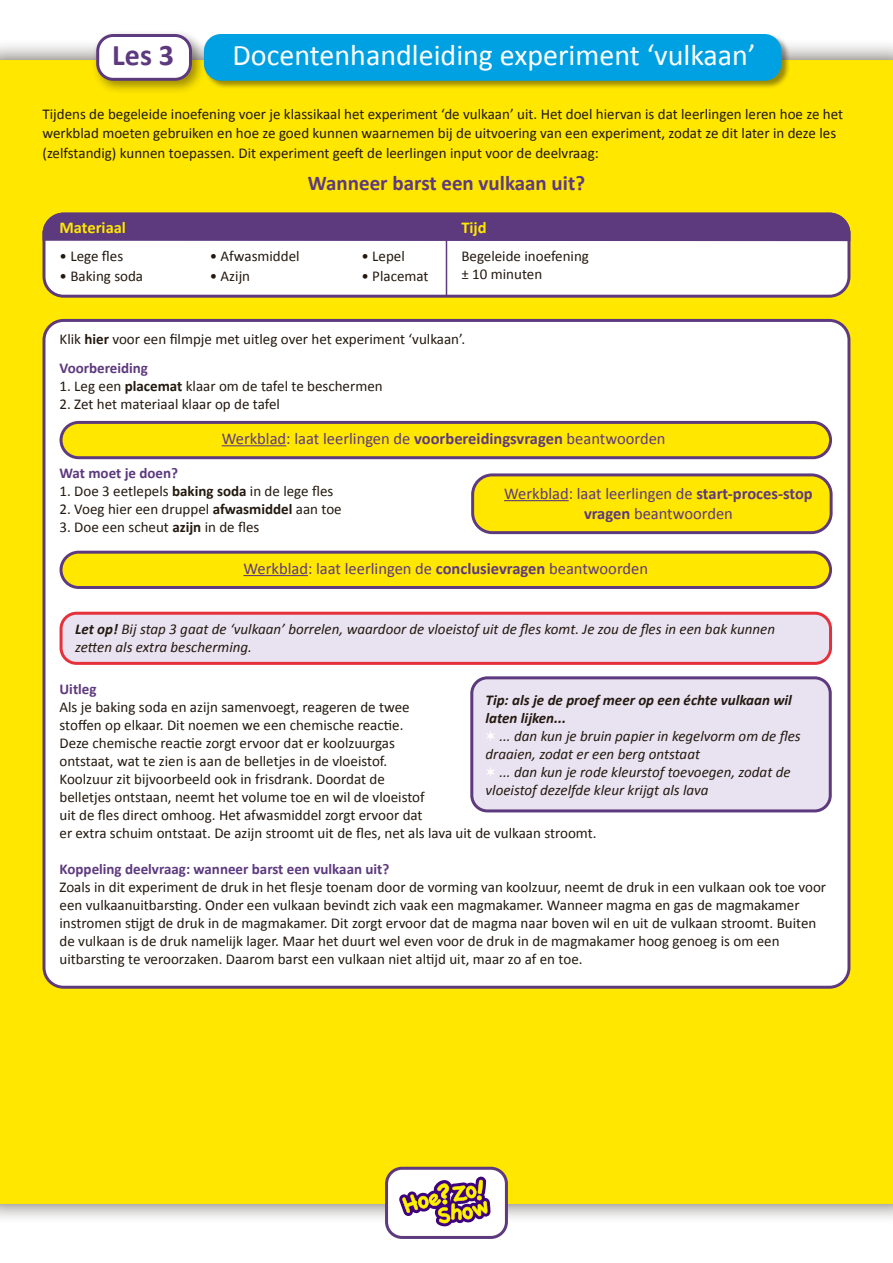
<style>
.page{position:relative;width:893px;height:1263px;background:#fff}
.page>*{position:absolute;margin:0;border:0;box-sizing:border-box;transform-origin:0 0}
.t1{font:30px "Calibri";color:#fff}
.t2{font:700 30px "Calibri";color:#5d397e}
.t3{font:700 21px "Calibri";color:#5d397e}
.t4{font:16.5px/19.8px "Calibri";color:#5d397e;text-align:center}
.t5{font:700 16.5px "Calibri";color:#ffe700}
.t6{font:15px/18px "Calibri";color:#23190f}
.t7{font:italic 15px/18px "Calibri";color:#23190f}
.t8{font:700 15px "Calibri";color:#5d397e}
.s1{font-weight:700}
.s2{color:#fff}
</style>
<div class="page">
<div style="left:0;top:38px;width:893px;height:1187px;background:#23190f;opacity:.75"></div>
<div style="left:0;top:60px;width:893px;height:1143px;background:#ffe700"></div>
<div style="left:44px;top:320px;width:805px;height:667px;background:#fff;border-radius:20px"></div>
<div style="left:43px;top:319px;width:807px;height:670px;border:3px solid #5d397e;border-radius:20px"></div>
<div style="left:44px;top:214px;width:805px;height:82px;background:#fff;border-radius:20px"></div>
<div style="left:43px;top:213px;width:807px;height:85px;border:3px solid #5d397e;border-radius:20px"></div>
<svg style="left:42px;top:212px;width:809px;height:31px"></svg>
<div style="left:387px;top:1168px;width:119px;height:69px;background:#fff;border-radius:16px"></div>
<div style="left:385px;top:1167px;width:123px;height:72px;border:3px solid #5d397e;border-radius:16px"></div>
<svg style="left:399px;top:1176px;width:91px;height:50px"></svg>
<div style="left:203px;top:34px;width:587px;height:56px;background:#23190f;opacity:.45"></div>
<div style="left:204px;top:34px;width:577px;height:47px;background:#00a1e2;border-radius:17px"></div>
<div style="left:91px;top:29px;width:115px;height:65px;background:#23190f;opacity:.45"></div>
<div style="left:98px;top:36px;width:92px;height:43px;background:#fff;border-radius:16px"></div>
<div style="left:96px;top:34px;width:96px;height:47px;border:3px solid #5d397e;border-radius:16px"></div>
<hr style="left:446px;top:219px;width:1px;height:77px;background:#5d397e">
<div style="left:61px;top:422px;width:769px;height:36px;background:#ffe700;border-radius:18px"></div>
<div style="left:60px;top:421px;width:772px;height:38px;border:3px solid #5d397e;border-radius:18px"></div>
<hr style="left:222px;top:445px;width:64px;height:1px;background:#5d397e">
<div style="left:61px;top:613px;width:769px;height:50px;background:#e9e2f0;border-radius:16px"></div>
<div style="left:60px;top:612px;width:772px;height:53px;border:3px solid #e5323a;border-radius:16px"></div>
<div style="left:61px;top:552px;width:769px;height:35px;background:#ffe700;border-radius:18px"></div>
<div style="left:60px;top:551px;width:772px;height:38px;border:3px solid #5d397e;border-radius:18px"></div>
<hr style="left:243px;top:575px;width:65px;height:1px;background:#5d397e">
<div style="left:473px;top:475px;width:358px;height:58px;background:#ffe700;border-radius:20px"></div>
<div style="left:471px;top:473px;width:362px;height:61px;border:3px solid #5d397e;border-radius:20px"></div>
<hr style="left:504px;top:500px;width:65px;height:1px;background:#5d397e">
<div style="left:472px;top:678px;width:358px;height:133px;background:#e9e2f0;border-radius:16px"></div>
<div style="left:470px;top:676px;width:362px;height:136px;border:3px solid #5d397e;border-radius:16px"></div>
<h1 class="t2" style="left:112px;top:36px;width:63px">Les 3</h1>
<h1 class="t1" style="left:232px;top:36px;width:524px">Docentenhandleiding experiment ‘vulkaan’</h1>
<p class="t6" style="left:43px;top:103px;width:802px;line-height:19.5px">Tijdens de begeleide inoefening voer je klassikaal het experiment ‘de vulkaan’ uit. Het doel hiervan is dat leerlingen leren hoe ze het werkblad moeten gebruiken en hoe ze goed kunnen waarnemen bij de uitvoering van een experiment, zodat ze dit later in deze les (zelfstandig) kunnen toepassen. Dit experiment geeft de leerlingen input voor de deelvraag:</p>
<h2 class="t3" style="left:308px;top:170px;width:279px">Wanneer barst een vulkaan uit?</h2>
<p class="t5" style="left:60px;top:217px;width:68px">Materiaal</p>
<p class="t5" style="left:461px;top:217px;width:27px">Tijd</p>
<p class="t6" style="left:60px;top:247px;width:65px">• Lege fles</p>
<p class="t6" style="left:60px;top:267px;width:85px">• Baking soda</p>
<p class="t6" style="left:210px;top:246px;width:91px">• Afwasmiddel</p>
<p class="t6" style="left:210px;top:266px;width:42px">• Azijn</p>
<p class="t6" style="left:361px;top:246px;width:45px">• Lepel</p>
<p class="t6" style="left:361px;top:266px;width:69px">• Placemat</p>
<p class="t6" style="left:461px;top:247px;width:129px">Begeleide inoefening ± 10 minuten</p>
<p class="t6" style="left:60px;top:329px;width:407px">Klik <span class="s1">hier</span> voor een filmpje met uitleg over het experiment ‘vulkaan’.</p>
<p class="t8" style="left:60px;top:359px;width:90px">Voorbereiding</p>
<p class="t6" style="left:60px;top:377px;width:325px">1. Leg een <span class="s1">placemat</span> klaar om de tafel te beschermen</p>
<p class="t6" style="left:60px;top:395px;width:222px">2. Zet het materiaal klaar op de tafel</p>
<p class="t4" style="left:222px;top:428px;width:445px">Werkblad: laat leerlingen de <span class="s1">voorbereidingsvragen</span> beantwoorden</p>
<p class="t8" style="left:60px;top:464px;width:120px">Wat moet je doen?</p>
<p class="t6" style="left:60px;top:482px;width:275px">1. Doe 3 eetlepels <span class="s1">baking soda</span> in de lege fles</p>
<p class="t6" style="left:60px;top:500px;width:284px">2. Voeg hier een druppel <span class="s1">afwasmiddel</span> aan toe</p>
<p class="t6" style="left:60px;top:518px;width:201px">3. Doe een scheut <span class="s1">azijn</span> in de fles</p>
<p class="t4" style="left:504px;top:483px;width:310px">Werkblad: laat leerlingen de <span class="s1">start-proces-stop vragen</span> beantwoorden</p>
<p class="t4" style="left:243px;top:557px;width:406px">Werkblad: laat leerlingen de <span class="s1">conclusievragen</span> beantwoorden</p>
<p class="t7" style="left:75px;top:619px;width:701px"><span class="s1">Let op!</span> Bij stap 3 gaat de ‘vulkaan’ borrelen, waardoor de vloeistof uit de fles komt. Je zou de fles in een bak kunnen zetten als extra bescherming.</p>
<p class="t8" style="left:60px;top:680px;width:39px">Uitleg</p>
<p class="t6" style="left:60px;top:697px;width:367px">Als je baking soda en azijn samenvoegt, reageren de twee stoffen op elkaar. Dit noemen we een chemische reactie.<br>Deze chemische reactie zorgt ervoor dat er koolzuurgas ontstaat, wat te zien is aan de belletjes in de vloeistof.<br>Koolzuur zit bijvoorbeeld ook in frisdrank. Doordat de belletjes ontstaan, neemt het volume toe en wil de vloeistof uit de fles direct omhoog. Het afwasmiddel zorgt ervoor dat</p>
<p class="t7" style="left:486px;top:690px;width:317px"><span class="s1">Tip: als je de proef meer op een échte vulkaan wil laten lijken...<br></span><span class="s2">✶</span> ... dan kun je bruin papier in kegelvorm om de fles draaien, zodat er een berg ontstaat<br><span class="s2">✶</span> ... dan kun je rode kleurstof toevoegen, zodat de vloeistof dezelfde kleur krijgt als lava</p>
<p class="t6" style="left:60px;top:824px;width:539px">er extra schuim ontstaat. De azijn stroomt uit de fles, net als lava uit de vulkaan stroomt.</p>
<p class="t8" style="left:60px;top:860px;width:331px">Koppeling deelvraag: wanneer barst een vulkaan uit?</p>
<p class="t6" style="left:60px;top:878px;width:768px">Zoals in dit experiment de druk in het flesje toenam door de vorming van koolzuur, neemt de druk in een vulkaan ook toe voor een vulkaanuitbarsting. Onder een vulkaan bevindt zich vaak een magmakamer. Wanneer magma en gas de magmakamer instromen stijgt de druk in de magmakamer. Dit zorgt ervoor dat de magma naar boven wil en uit de vulkaan stroomt. Buiten de vulkaan is de druk namelijk lager. Maar het duurt wel even voor de druk in de magmakamer hoog genoeg is om een uitbarsting te veroorzaken. Daarom barst een vulkaan niet altijd uit, maar zo af en toe.</p>
</div>
